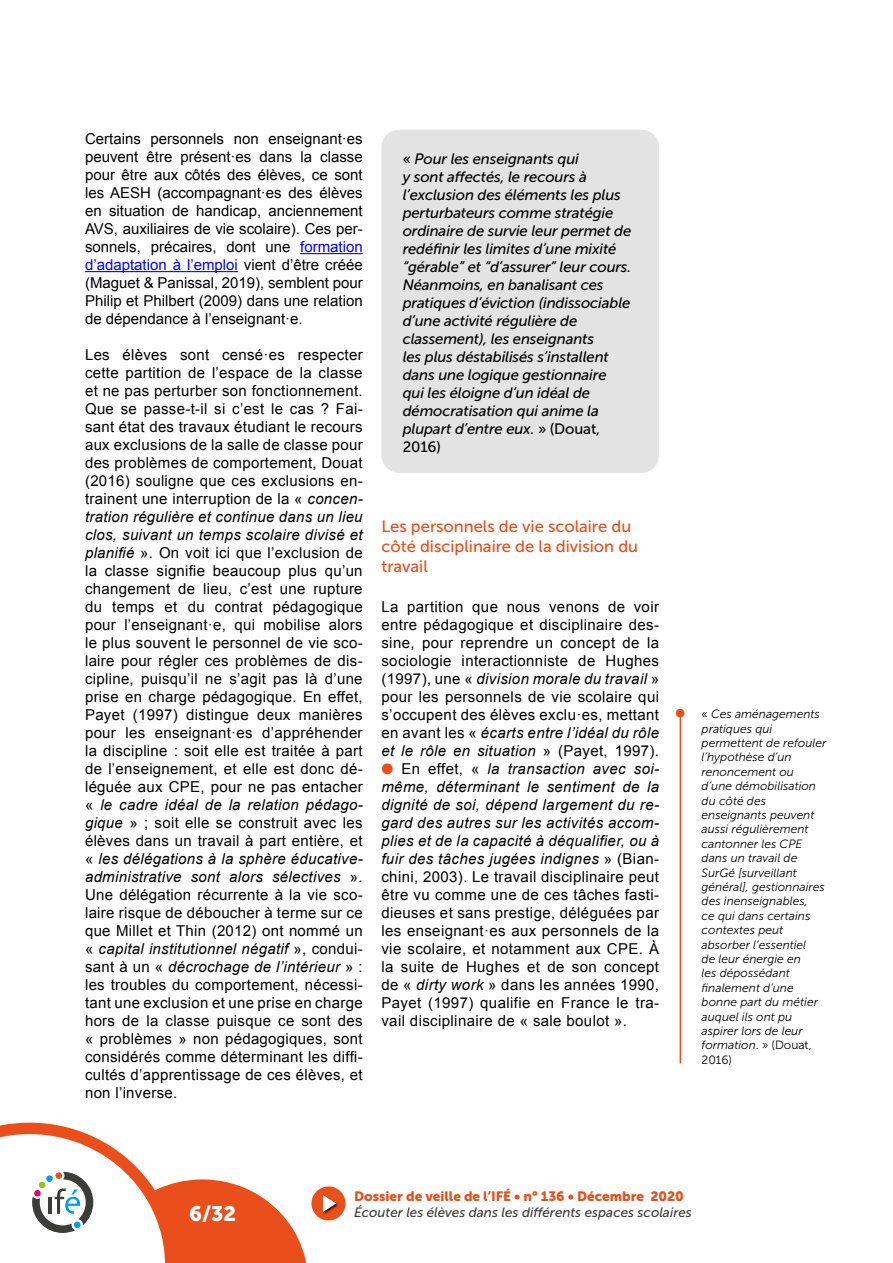
<style>
.page{position:relative;width:893px;height:1263px;background:#fff}
.page>*{position:absolute;margin:0;border:0;box-sizing:border-box;transform-origin:0 0}
.t1{font:21px "Museo Sans 900";color:#fff}
.Corps{font:16.5px/19.8px "Museo Sans 500";color:#e94e1b}
.Corps-2{font:15px/18px "Arial";letter-spacing:.02em;color:#000;text-align:justify}
.Encadré{font:italic 15px/18px "Museo Sans 500";letter-spacing:-.01em;color:#000}
.t2{font:italic 13.5px "Museo Sans 500";color:#3c3c3b}
.t3{font:13.5px "Museo Sans 900";color:#e94e1b}
.t4{font:italic 12px/14.4px "Museo Sans 300";color:#000}
.s1{color:#00f}
.s2{font-style:italic}
.s3{font-style:normal}
.s4{color:#e94e1b}
</style>
<div class="page">
<div style="left:311px;top:1186px;width:34px;height:34px;background:#e94e1b;border-radius:50%"></div>
<div style="left:322px;top:1194px;width:18px;height:21px;background:#000;opacity:.75"></div>
<svg style="left:323px;top:1195px;width:13px;height:17px"></svg>
<svg style="left:0;top:1123px;width:306px;height:140px"></svg>
<div style="left:39px;top:1181px;width:7px;height:7px;background:#95c11f;border-radius:50%"></div>
<div style="left:46px;top:1175px;width:7px;height:7px;background:#009fe3;border-radius:50%"></div>
<div style="left:55px;top:1172px;width:7px;height:7px;background:#e94e1b;border-radius:50%"></div>
<div style="left:74px;top:1221px;width:7px;height:7px;background:#009fe3;border-radius:50%"></div>
<div style="left:34px;top:1190px;width:7px;height:7px;background:#e6007d;border-radius:50%"></div>
<hr style="left:300px;top:253px;width:63px;height:1px;background:#00f">
<hr style="left:85px;top:271px;width:153px;height:1px;background:#00f">
<div style="left:381px;top:130px;width:278px;height:343px;background:#e3e3e3;border-radius:18px"></div>
<hr style="left:680px;top:717px;width:1px;height:346px;background:#e94e1b">
<p class="Corps-2" style="left:85px;top:130px;width:279px">Certains personnels non enseignant·es peuvent être présent·es dans la classe pour être aux côtés des élèves, ce sont les AESH (accompagnant·es des élèves en situation de handicap, anciennement AVS, auxiliaires de vie scolaire). Ces per&shy;sonnels, précaires, dont une <span class="s1">formation d’adaptation à l’emploi</span> vient d’être créée (Maguet &amp; Panissal, 2019), semblent pour Philip et Philbert (2009) dans une relation de dépendance à l’enseignant·e.</p>
<p class="Corps-2" style="left:85px;top:346px;width:279px">Les élèves sont censé·es respecter cette partition de l’espace de la classe et ne pas perturber son fonctionnement.<br>Que se passe-t-il si c’est le cas ? Fai&shy;sant état des travaux étudiant le recours aux exclusions de la salle de classe pour des problèmes de comportement, Douat (2016) souligne que ces exclusions en&shy;trainent une interruption de la « <span class="s2">concen&shy;tration régulière et continue dans un lieu clos, suivant un temps scolaire divisé et planifié</span> ». On voit ici que l’exclusion de la classe signifie beaucoup plus qu’un changement de lieu, c’est une rupture du temps et du contrat pédagogique pour l’enseignant·e, qui mobilise alors le plus souvent le personnel de vie sco&shy;laire pour régler ces problèmes de dis&shy;cipline, puisqu’il ne s’agit pas là d’une prise en charge pédagogique. En effet, Payet (1997) distingue deux manières pour les enseignant·es d’appréhender la discipline : soit elle est traitée à part de l’enseignement, et elle est donc dé&shy;léguée aux CPE, pour ne pas entacher « <span class="s2">le cadre idéal de la relation pédago&shy;gique</span> » ; soit elle se construit avec les élèves dans un travail à part entière, et « <span class="s2">les délégations à la sphère éducative&shy;administrative sont alors sélectives</span> ».<br>Une délégation récurrente à la vie sco&shy;laire risque de déboucher à terme sur ce que Millet et Thin (2012) ont nommé un « <span class="s2">capital institutionnel négatif</span> », condui&shy;sant à un « <span class="s2">décrochage de l’intérieur</span> » : les troubles du comportement, nécessi&shy;tant une exclusion et une prise en charge hors de la classe puisque ce sont des « problèmes » non pédagogiques, sont considérés comme déterminant les diffi&shy;cultés d’apprentissage de ces élèves, et non l’inverse.</p>
<p class="Encadré" style="left:403px;top:149px;width:230px"><span class="s3">«</span> Pour les enseignants qui<br>y sont affectés, le recours à l’exclusion des éléments les plus perturbateurs comme stratégie ordinaire de survie leur permet de redéfinir les limites d’une mixité “gérable” et “d’assurer” leur cours.<br>Néanmoins, en banalisant ces pratiques d’éviction (indissociable d’une activité régulière de classement), les enseignants<br>les plus déstabilisés s’installent dans une logique gestionnaire qui les éloigne d’un idéal de démocratisation qui anime la plupart d’entre eux. <span class="s3">» (Douat,<br>2016)</span></p>
<p class="Corps" style="left:381px;top:517px;width:258px">Les personnels de vie scolaire du côté disciplinaire de la division du travail</p>
<p class="Corps-2" style="left:381px;top:598px;width:279px">La partition que nous venons de voir entre pédagogique et disciplinaire des&shy;sine, pour reprendre un concept de la sociologie interactionniste de Hughes (1997), une « <span class="s2">division morale du travail</span> » pour les personnels de vie scolaire qui s’occupent des élèves exclu·es, mettant en avant les « <span class="s2">écarts entre l’idéal du rôle et le rôle en situation</span> » (Payet, 1997).</p>
<p class="Corps-2" style="left:381px;top:760px;width:279px"><span class="s4">●</span> En effet, « <span class="s2">la transaction avec soi&shy;même, déterminant le sentiment de la dignité de soi, dépend largement du re&shy;gard des autres sur les activités accom&shy;plies et de la capacité à déqualifier, ou à fuir des tâches jugées indignes</span> » (Bian&shy;chini, 2003). Le travail disciplinaire peut être vu comme une de ces tâches fasti&shy;dieuses et sans prestige, déléguées par les enseignant·es aux personnels de la vie scolaire, et notamment aux CPE. À la suite de Hughes et de son concept de « <span class="s2">dirty work</span> » dans les années 1990, Payet (1997) qualifie en France le tra&shy;vail disciplinaire de « sale boulot ».</p>
<p class="t4" style="left:702px;top:707px;width:126px"><span class="s3">«</span> Ces aménagements pratiques qui permettent de refouler l’hypothèse d’un renoncement ou d’une démobilisation du côté des enseignants peuvent aussi régulièrement cantonner les CPE dans un travail de<br>SurGé [surveillant général], gestionnaires des inenseignables,<br>ce qui dans certains contextes peut absorber l’essentiel<br>de leur énergie en<br>les dépossédant finalement d’une bonne part du métier auquel ils ont pu aspirer lors de leur formation<span class="s3">. » (Douat,<br>2016)</span></p>
<p class="t3" style="left:354px;top:1188px;width:331px">Dossier de veille de l’IFÉ • n° 136 • Décembre 2020</p>
<h1 class="t1" style="left:189px;top:1202px;width:49px">6/32</h1>
<p class="t2" style="left:354px;top:1205px;width:339px">Écouter les élèves dans les différents espaces scolaires</p>
</div>
